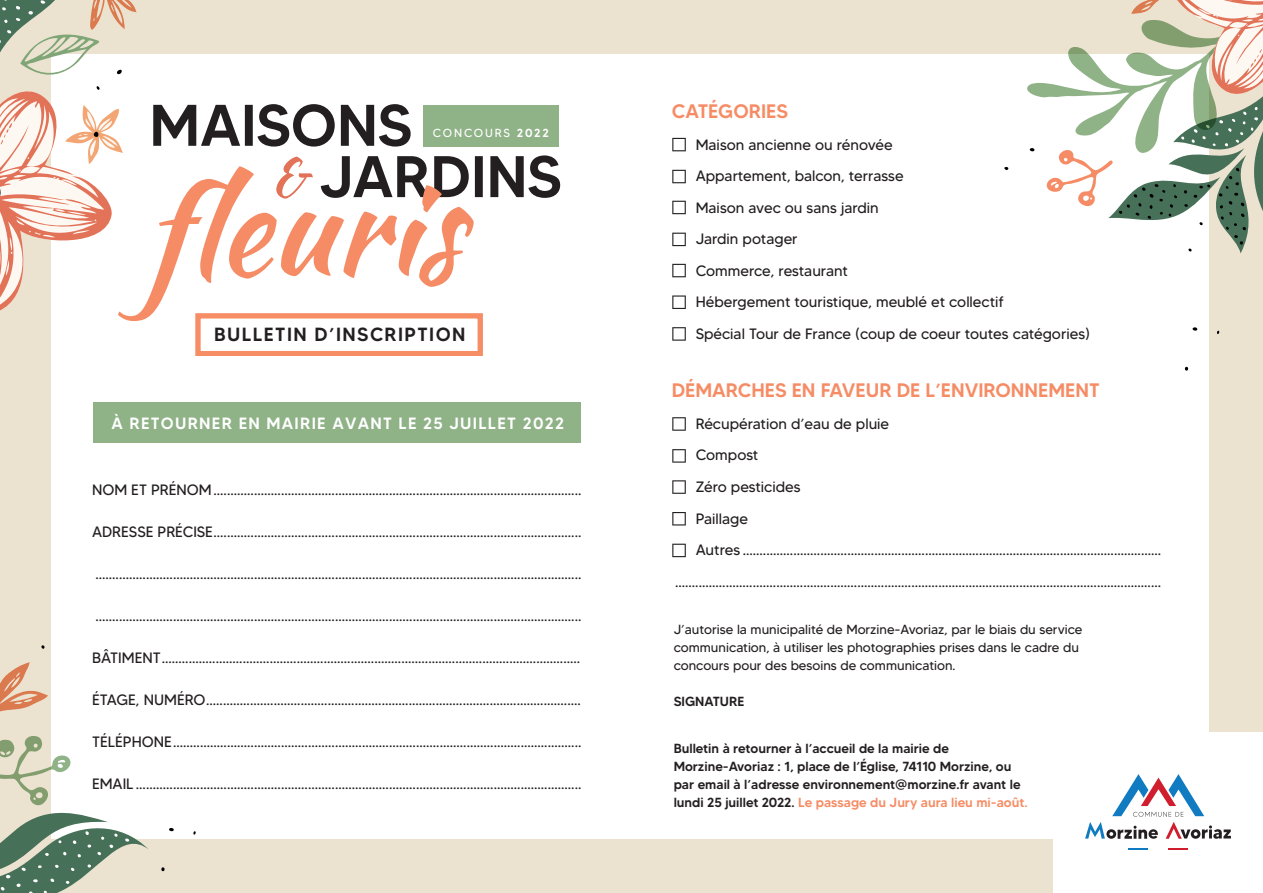
<style>
.page{position:relative;width:1263px;height:893px;background:#ebe3d0}
.page>*{position:absolute;margin:0;border:0;box-sizing:border-box;transform-origin:0 0}
.t1{font:500 19.5px "MADETOMMY";color:#f68c65}
.t2{font:500 19.05px "MADETOMMY";letter-spacing:.075em;color:#231f20}
.t3{font:500 16.35px "MADETOMMY";letter-spacing:.075em;color:#fff}
.t4{font:15px/31.5px "MADETOMMY";color:#231f20}
.t5{font:500 13.2px/18px "MADETOMMY";color:#231f20}
.t6{font:13.2px/18px "MADETOMMY";color:#231f20}
.t7{font:11.7px "MADETOMMY";letter-spacing:.16em;color:#fff}
.s1{font-weight:500}
.s2{color:#f68c65}
</style>
<div class="page">
<div style="left:51px;top:54px;width:1157px;height:785px;background:#fff"></div>
<svg style="left:0;top:662px;width:48px;height:50px"></svg>
<svg style="left:0;top:736px;width:149px;height:157px"></svg>
<svg style="left:161px;top:867px;width:4px;height:5px"></svg>
<svg style="left:41px;top:645px;width:4px;height:4px"></svg>
<svg style="left:169px;top:827px;width:5px;height:4px"></svg>
<svg style="left:1027px;top:0;width:236px;height:147px"></svg>
<svg style="left:1004px;top:147px;width:259px;height:224px"></svg>
<svg style="left:0;top:0;width:560px;height:321px"></svg>
<div style="left:423px;top:105px;width:135px;height:41px;background:#8fb287"></div>
<div style="left:93px;top:402px;width:488px;height:41px;background:#8fb287"></div>
<div style="left:195px;top:314px;width:288px;height:42px;border:5px solid #f68d65"></div>
<svg style="left:672px;top:138px;width:14px;height:13px"></svg>
<svg style="left:672px;top:170px;width:14px;height:13px"></svg>
<svg style="left:672px;top:201px;width:14px;height:13px"></svg>
<svg style="left:672px;top:233px;width:14px;height:13px"></svg>
<svg style="left:672px;top:264px;width:14px;height:13px"></svg>
<svg style="left:672px;top:295px;width:14px;height:14px"></svg>
<svg style="left:672px;top:327px;width:14px;height:14px"></svg>
<svg style="left:672px;top:417px;width:14px;height:14px"></svg>
<svg style="left:672px;top:449px;width:14px;height:14px"></svg>
<svg style="left:672px;top:480px;width:14px;height:14px"></svg>
<svg style="left:672px;top:512px;width:14px;height:13px"></svg>
<svg style="left:672px;top:544px;width:14px;height:13px"></svg>
<div style="left:1054px;top:733px;width:209px;height:160px;background:#fff"></div>
<svg style="left:1128px;top:848px;width:20px;height:1px"></svg>
<svg style="left:1168px;top:848px;width:20px;height:1px"></svg>
<svg style="left:1085px;top:774px;width:146px;height:65px"></svg>
<p class="t7" style="left:433px;top:126px;width:117px">CONCOURS <span class="s1">2022</span></p>
<p class="t2" style="left:214px;top:323px;width:253px">BULLETIN D’INSCRIPTION</p>
<p class="t3" style="left:111px;top:413px;width:454px">À RETOURNER EN MAIRIE AVANT LE 25 JUILLET 2022</p>
<p class="t4" style="left:92px;top:474px;width:491px">NOM ET PRÉNOM.............................................................................................................</p>
<p class="t4" style="left:92px;top:516px;width:491px">ADRESSE PRÉCISE.............................................................................................................</p>
<p class="t4" style="left:95px;top:558px;width:488px">................................................................................................................................................</p>
<p class="t4" style="left:95px;top:600px;width:488px">................................................................................................................................................</p>
<p class="t4" style="left:92px;top:642px;width:490px">BÂTIMENT............................................................................................................................</p>
<p class="t4" style="left:92px;top:684px;width:490px">ÉTAGE, NUMÉRO...............................................................................................................</p>
<p class="t4" style="left:92px;top:726px;width:491px">TÉLÉPHONE.........................................................................................................................</p>
<p class="t4" style="left:92px;top:768px;width:491px">EMAIL ....................................................................................................................................</p>
<h1 class="t1" style="left:672px;top:100px;width:118px">CATÉGORIES</h1>
<p class="t4" style="left:696px;top:129px;width:396px">Maison ancienne ou rénovée<br>Appartement, balcon, terrasse<br>Maison avec ou sans jardin<br>Jardin potager<br>Commerce, restaurant<br>Hébergement touristique, meublé et collectif<br>Spécial Tour de France (coup de coeur toutes catégories)</p>
<h1 class="t1" style="left:672px;top:379px;width:429px">DÉMARCHES EN FAVEUR DE L’ENVIRONNEMENT</h1>
<p class="t4" style="left:696px;top:408px;width:195px">Récupération d’eau de pluie</p>
<p class="t4" style="left:696px;top:439px;width:64px">Compost</p>
<p class="t4" style="left:696px;top:471px;width:106px">Zéro pesticides</p>
<p class="t4" style="left:696px;top:502px;width:54px">Paillage</p>
<p class="t4" style="left:696px;top:534px;width:467px">Autres ............................................................................................................................</p>
<p class="t4" style="left:675px;top:565px;width:488px">................................................................................................................................................</p>
<p class="t6" style="left:674px;top:620px;width:410px">J’autorise la municipalité de Morzine-Avoriaz, par le biais du service communication, à utiliser les photographies prises dans le cadre du concours pour des besoins de communication.</p>
<p class="t5" style="left:674px;top:692px;width:72px">SIGNATURE</p>
<p class="t5" style="left:674px;top:739px;width:355px">Bulletin à retourner à l’accueil de la mairie de Morzine-Avoriaz : 1, place de l’Église, 74110 Morzine, ou par email à l’adresse environnement@morzine.fr avant le lundi 25 juillet 2022. <span class="s2">Le passage du Jury aura lieu mi-août.</span></p>
</div>
